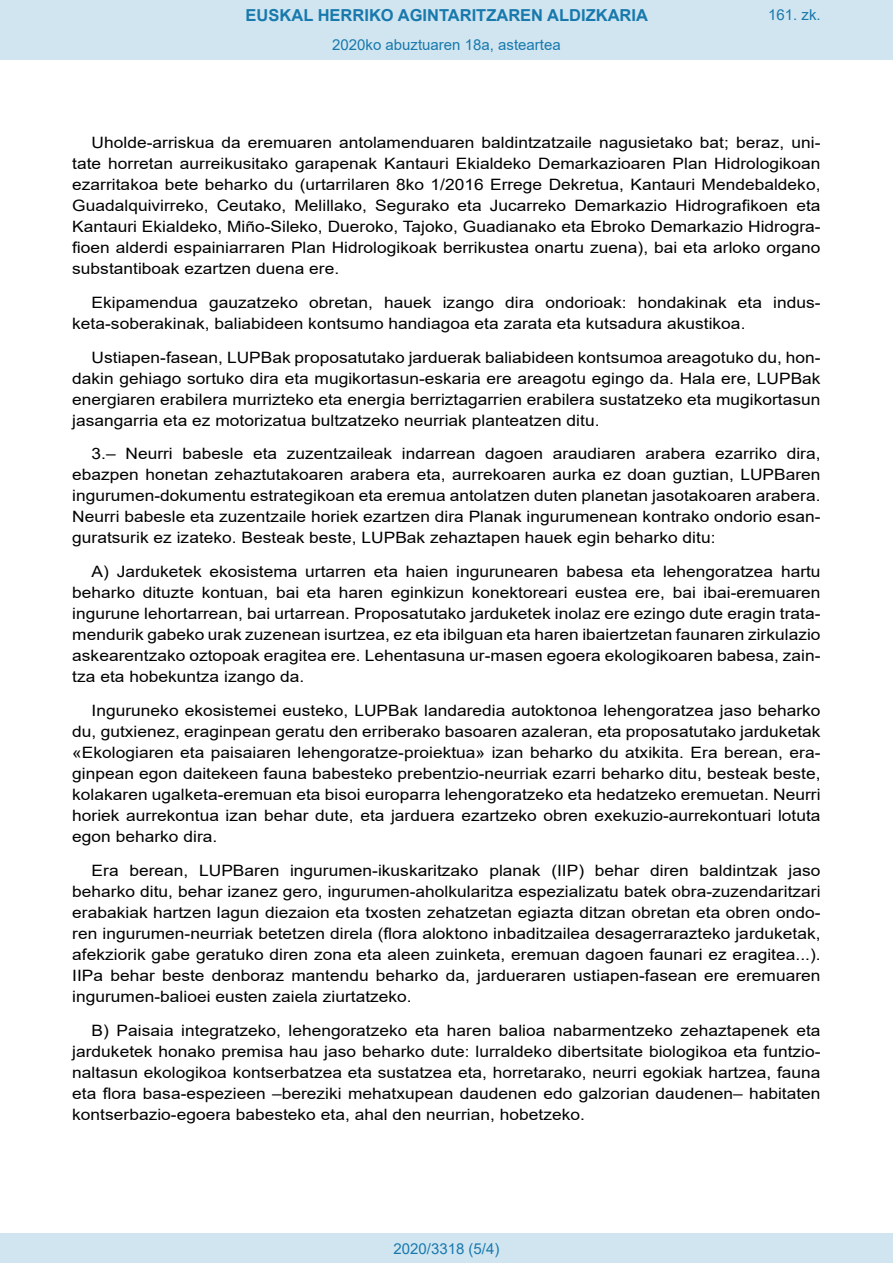
<style>
.page{position:relative;width:893px;height:1263px;background:#fff}
.page>*{position:absolute;margin:0;border:0;box-sizing:border-box;transform-origin:0 0}
.t1{font:700 16.5px "Arial";color:#1879ad}
.BOPVDetalle{font:15.6px/21px "Arial";color:#000;text-align:justify;scale:1.11 1}
.Paginacion_Centro{font:15px "Arial";color:#1879ad}
</style>
<div class="page">
<div style="left:0;top:0;width:893px;height:60px;background:#d0e5f0"></div>
<div style="left:0;top:1233px;width:893px;height:30px;background:#d0e5f0"></div>
<p class="t1" style="left:246px;top:3px;width:404px">EUSKAL HERRIKO AGINTARITZAREN ALDIZKARIA</p>
<p class="Paginacion_Centro" style="left:332px;top:35px;width:230px">2020ko abuztuaren 18a, asteartea</p>
<p class="Paginacion_Centro" style="left:768px;top:5px;width:54px">161. zk.</p>
<p class="BOPVDetalle" style="left:72px;top:132px;width:676px;text-indent:19px">Uholde-arriskua da eremuaren antolamenduaren baldintzatzaile nagusietako bat; beraz, uni&shy;tate horretan aurreikusitako garapenak Kantauri Ekialdeko Demarkazioaren Plan Hidrologikoan ezarritakoa bete beharko du (urtarrilaren 8ko 1/2016 Errege Dekretua, Kantauri Mendebaldeko, Guadalquivirreko, Ceutako, Melillako, Segurako eta Jucarreko Demarkazio Hidrografikoen eta Kantauri Ekialdeko, Miño-Sileko, Dueroko, Tajoko, Guadianako eta Ebroko Demarkazio Hidrogra&shy;fioen alderdi espainiarraren Plan Hidrologikoak berrikustea onartu zuena), bai eta arloko organo substantiboak ezartzen duena ere.</p>
<p class="BOPVDetalle" style="left:72px;top:292px;width:676px;text-indent:19px">Ekipamendua gauzatzeko obretan, hauek izango dira ondorioak: hondakinak eta indus&shy;keta-soberakinak, baliabideen kontsumo handiagoa eta zarata eta kutsadura akustikoa.</p>
<p class="BOPVDetalle" style="left:72px;top:347px;width:676px;text-indent:19px">Ustiapen-fasean, LUPBak proposatutako jarduerak baliabideen kontsumoa areagotuko du, hon&shy;dakin gehiago sortuko dira eta mugikortasun-eskaria ere areagotu egingo da. Hala ere, LUPBak energiaren erabilera murrizteko eta energia berriztagarrien erabilera sustatzeko eta mugikortasun jasangarria eta ez motorizatua bultzatzeko neurriak planteatzen ditu.</p>
<p class="BOPVDetalle" style="left:72px;top:443px;width:676px;text-indent:19px">3.– Neurri babesle eta zuzentzaileak indarrean dagoen araudiaren arabera ezarriko dira, ebazpen honetan zehaztutakoaren arabera eta, aurrekoaren aurka ez doan guztian, LUPBaren ingurumen-dokumentu estrategikoan eta eremua antolatzen duten planetan jasotakoaren arabera.<br>Neurri babesle eta zuzentzaile horiek ezartzen dira Planak ingurumenean kontrako ondorio esan&shy;guratsurik ez izateko. Besteak beste, LUPBak zehaztapen hauek egin beharko ditu:</p>
<p class="BOPVDetalle" style="left:72px;top:561px;width:676px;text-indent:19px">A) Jarduketek ekosistema urtarren eta haien ingurunearen babesa eta lehengoratzea hartu beharko dituzte kontuan, bai eta haren eginkizun konektoreari eustea ere, bai ibai-eremuaren ingurune lehortarrean, bai urtarrean. Proposatutako jarduketek inolaz ere ezingo dute eragin trata&shy;mendurik gabeko urak zuzenean isurtzea, ez eta ibilguan eta haren ibaiertzetan faunaren zirkulazio askearentzako oztopoak eragitea ere. Lehentasuna ur-masen egoera ekologikoaren babesa, zain&shy;tza eta hobekuntza izango da.</p>
<p class="BOPVDetalle" style="left:72px;top:700px;width:676px;text-indent:19px">Inguruneko ekosistemei eusteko, LUPBak landaredia autoktonoa lehengoratzea jaso beharko du, gutxienez, eraginpean geratu den erriberako basoaren azaleran, eta proposatutako jarduketak «Ekologiaren eta paisaiaren lehengoratze-proiektua» izan beharko du atxikita. Era berean, era&shy;ginpean egon daitekeen fauna babesteko prebentzio-neurriak ezarri beharko ditu, besteak beste, kolakaren ugalketa-eremuan eta bisoi europarra lehengoratzeko eta hedatzeko eremuetan. Neurri horiek aurrekontua izan behar dute, eta jarduera ezartzeko obren exekuzio-aurrekontuari lotuta egon beharko dira.</p>
<p class="BOPVDetalle" style="left:72px;top:860px;width:676px;text-indent:19px">Era berean, LUPBaren ingurumen-ikuskaritzako planak (IIP) behar diren baldintzak jaso beharko ditu, behar izanez gero, ingurumen-aholkularitza espezializatu batek obra-zuzendaritzari erabakiak hartzen lagun diezaion eta txosten zehatzetan egiazta ditzan obretan eta obren ondo&shy;ren ingurumen-neurriak betetzen direla (flora aloktono inbaditzailea desagerrarazteko jarduketak, afekziorik gabe geratuko diren zona eta aleen zuinketa, eremuan dagoen faunari ez eragitea...).<br>IIPa behar beste denboraz mantendu beharko da, jardueraren ustiapen-fasean ere eremuaren ingurumen-balioei eusten zaiela ziurtatzeko.</p>
<p class="BOPVDetalle" style="left:72px;top:1019px;width:676px;text-indent:19px">B) Paisaia integratzeko, lehengoratzeko eta haren balioa nabarmentzeko zehaztapenek eta jarduketek honako premisa hau jaso beharko dute: lurraldeko dibertsitate biologikoa eta funtzio&shy;naltasun ekologikoa kontserbatzea eta sustatzea eta, horretarako, neurri egokiak hartzea, fauna eta flora basa-espezieen –bereziki mehatxupean daudenen edo galzorian daudenen– habitaten kontserbazio-egoera babesteko eta, ahal den neurrian, hobetzeko.</p>
<p class="Paginacion_Centro" style="left:393px;top:1238px;width:107px">2020/3318 (5/4)</p>
</div>
